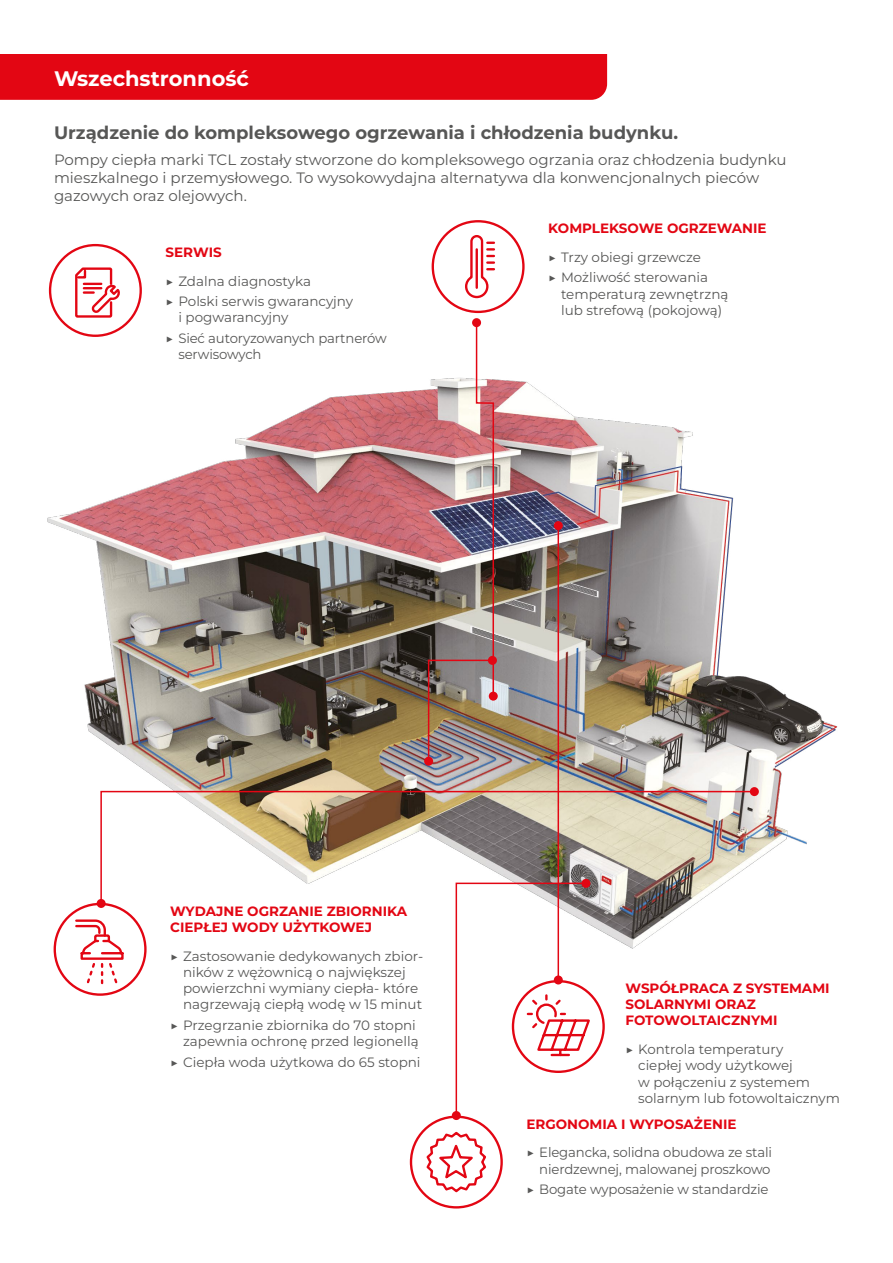
<style>
.page{position:relative;width:893px;height:1263px;background:#fff}
.page>*{position:absolute;margin:0;border:0;box-sizing:border-box;transform-origin:0 0}
.t1{font:700 21px "Montserrat";color:#fff}
.t2{font:700 18px "Montserrat";color:#575756}
.t3{font:15px/18px "Montserrat";color:#575756}
.t4{font:13.5px/16.2px "Montserrat";color:#575756}
.t5{font:700 13.5px/16.2px "Montserrat";color:#e30613}
</style>
<div class="page">
<div style="left:0;top:54px;width:607px;height:46px;background:#e30613"></div>
<img style="left:47px;top:379px;width:791px;height:573px">
<div style="left:54px;top:903px;width:93px;height:93px;border:2px solid #e30613;border-radius:50%"></div>
<svg style="left:74px;top:918px;width:51px;height:67px"></svg>
<div style="left:489px;top:692px;width:9px;height:9px;background:#e30613;border-radius:50%"></div>
<div style="left:472px;top:318px;width:9px;height:9px;background:#e30613;border-radius:50%"></div>
<img style="left:427px;top:321px;width:68px;height:442px">
<div style="left:424px;top:757px;width:9px;height:9px;background:#e30613;border-radius:50%"></div>
<div style="left:488px;top:656px;width:9px;height:9px;background:#e30613;border-radius:50%"></div>
<div style="left:432px;top:220px;width:93px;height:93px;border:2px solid #e30613;border-radius:50%"></div>
<svg style="left:465px;top:235px;width:30px;height:64px"></svg>
<div style="left:410px;top:1115px;width:93px;height:93px;border:2px solid #e30613;border-radius:50%"></div>
<div style="left:49px;top:244px;width:93px;height:93px;border:2px solid #e30613;border-radius:50%"></div>
<img style="left:100px;top:790px;width:656px;height:115px">
<div style="left:750px;top:787px;width:9px;height:9px;background:#e30613;border-radius:50%"></div>
<div style="left:97px;top:899px;width:9px;height:9px;background:#e30613;border-radius:50%"></div>
<hr style="left:558px;top:526px;width:1px;height:454px;background:#e30613">
<div style="left:554px;top:521px;width:9px;height:9px;background:#e30613;border-radius:50%"></div>
<svg style="left:455px;top:882px;width:137px;height:235px"></svg>
<div style="left:452px;top:1111px;width:9px;height:9px;background:#e30613;border-radius:50%"></div>
<div style="left:581px;top:879px;width:9px;height:9px;background:#e30613;border-radius:50%"></div>
<svg style="left:75px;top:267px;width:45px;height:51px"></svg>
<svg style="left:425px;top:1130px;width:63px;height:64px"></svg>
<h1 class="t1" style="left:54px;top:63px;width:197px">Wszechstronność</h1>
<h2 class="t2" style="left:54px;top:119px;width:626px">Urządzenie do kompleksowego ogrzewania i chłodzenia budynku.</h2>
<p class="t3" style="left:54px;top:151px;width:734px">Pompy ciepła marki TCL zostały stworzone do kompleksowego ogrzania oraz chłodzenia budynku mieszkalnego i przemysłowego. To wysokowydajna alternatywa dla konwencjonalnych pieców gazowych oraz olejowych.</p>
<p class="t5" style="left:166px;top:243px;width:58px">SERWIS</p>
<p class="t4" style="left:166px;top:270px;width:189px;line-height:20.4px">▶ Zdalna diagnostyka<br>▶ Polski serwis gwarancyjny</p>
<p class="t4" style="left:166px;top:307px;width:223px;line-height:20.4px;text-indent:13px">i pogwarancyjny<br>▶ Sieć autoryzowanych partnerów</p>
<p class="t4" style="left:178px;top:346px;width:85px">serwisowych</p>
<p class="t5" style="left:548px;top:220px;width:220px">KOMPLEKSOWE OGRZEWANIE</p>
<p class="t4" style="left:548px;top:247px;width:161px;line-height:20.4px">▶ Trzy obiegi grzewcze ▶ Możliwość sterowania</p>
<p class="t4" style="left:561px;top:285px;width:169px">temperaturą zewnętrzną lub strefową (pokojową)</p>
<p class="t5" style="left:170px;top:902px;width:238px">WYDAJNE OGRZANIE ZBIORNIKA<br>CIEPŁEJ WODY UŻYTKOWEJ</p>
<p class="t4" style="left:183px;top:948px;width:242px;text-indent:-13px">▶ Zastosowanie dedykowanych zbior&shy;ników z wężownicą o największej powierzchni wymiany ciepła- które nagrzewają ciepłą wodę w 15 minut</p>
<p class="t4" style="left:170px;top:1017px;width:250px;text-align:right">▶ Przegrzanie zbiornika do 70 stopni zapewnia ochronę przed legionellą</p>
<p class="t4" style="left:170px;top:1053px;width:252px">▶ Ciepła woda użytkowa do 65 stopni</p>
<p class="t5" style="left:625px;top:979px;width:206px">WSPÓŁPRACA Z SYSTEMAMI<br>SOLARNYMI ORAZ<br>FOTOWOLTAICZNYMI</p>
<p class="t4" style="left:638px;top:1041px;width:203px;text-indent:-13px">▶ Kontrola temperatury<br>ciepłej wody użytkowej<br>w połączeniu z systemem solarnym lub fotowoltaicznym</p>
<p class="t5" style="left:526px;top:1115px;width:211px">ERGONOMIA I WYPOSAŻENIE</p>
<p class="t4" style="left:526px;top:1144px;width:247px;text-align:right">▶ Elegancka, solidna obudowa ze stali nierdzewnej, malowanej proszkowo</p>
<p class="t4" style="left:526px;top:1181px;width:244px">▶ Bogate wyposażenie w standardzie</p>
</div>
